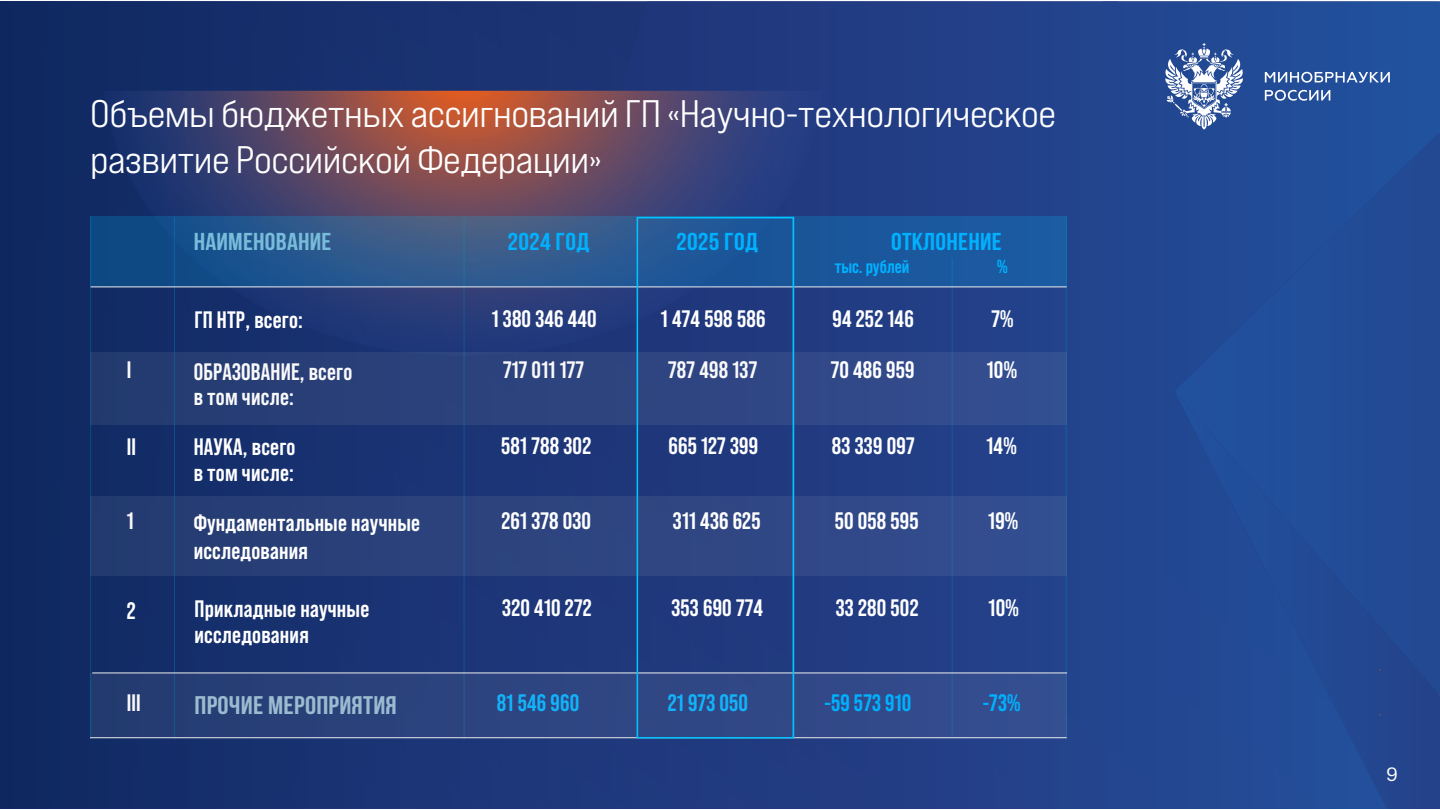
<style>
.page{position:relative;width:1440px;height:810px;background:#fff}
.page>*{position:absolute;margin:0;border:0;box-sizing:border-box;transform-origin:0 0}
.t1{font:500 expanded 38.33px/46px "Bebas Neue Pro";letter-spacing:-.015em;color:#fff}
.t2{font:700 25.5px "Bebas Neue";letter-spacing:.01em;color:#96bad1;scale:1.1 1}
.t3{font:700 24.45px "Bebas Neue";letter-spacing:.01em;color:#00b1ff;scale:1.1 1}
.t4{font:700 24.45px "Bebas Neue";letter-spacing:.01em;color:#96bad1;scale:1.1 1}
.t5{font:700 23.77px/25.5px "Bebas Neue Pro";letter-spacing:.01em;color:#fff}
.t6{font:700 23.77px "Bebas Neue Pro";letter-spacing:.01em;color:#00b1ff}
.t7{font:700 18.83px "Bebas Neue Pro";color:#00b1ff}
.t8{font:18.83px "Graphik LCG";color:#fff}
</style>
<div class="page">
<div style="left:0;top:1px;width:1440px;height:808px;background:linear-gradient(to right,#132862,#274d9b)"></div>
<svg style="left:1265px;top:72px;width:125px;height:11px"></svg>
<svg style="left:1265px;top:90px;width:65px;height:11px"></svg>
<div style="left:1028px;top:1px;width:216px;height:261px;background:#234690"></div>
<svg style="left:104px;top:91px;width:719px;height:261px;background:#494168"></svg>
<svg style="left:95px;top:90px;width:855px;height:1px"></svg>
<hr style="left:1066px;top:217px;width:1px;height:522px;background:#009ad9">
<hr style="left:952px;top:258px;width:1px;height:480px;background:#009ad9">
<hr style="left:464px;top:218px;width:1px;height:522px;background:#009ad9">
<svg style="left:91px;top:352px;width:975px;height:72px;background:#2b437f"></svg>
<svg style="left:91px;top:496px;width:976px;height:80px;background:#2c447f"></svg>
<svg style="left:91px;top:673px;width:975px;height:63px;background:#2c4480"></svg>
<hr style="left:174px;top:217px;width:1px;height:522px;background:#009ad9">
<hr style="left:90px;top:217px;width:1px;height:522px;background:#009ad9">
<svg style="left:91px;top:217px;width:976px;height:70px;background:#265891"></svg>
<hr style="left:91px;top:287px;width:976px;height:1px;background:#eee">
<hr style="left:90px;top:737px;width:977px;height:1px;background:#eee">
<hr style="left:92px;top:673px;width:975px;height:1px;background:#eee">
<svg style="left:640px;top:220px;width:151px;height:515px;background:#274283"></svg>
<div style="left:637px;top:217px;width:157px;height:521px;border:2px solid #00c4ff"></div>
<h1 class="t1" style="left:90px;top:90px;width:967px">Объемы бюджетных ассигнований ГП «Научно-технологическое развитие Российской Федерации»</h1>
<p class="t4" style="left:194px;top:228px;width:127px">Наименование</p>
<p class="t3" style="left:508px;top:228px;width:76px">2024 год</p>
<p class="t3" style="left:676px;top:228px;width:76px">2025 год</p>
<p class="t3" style="left:891px;top:228px;width:102px">Отклонение</p>
<p class="t7" style="left:835px;top:256px;width:76px">тыс. рублей</p>
<p class="t7" style="left:997px;top:256px;width:12px">%</p>
<p class="t5" style="left:195px;top:307px;width:110px">ГП НТР, всего:</p>
<p class="t5" style="left:492px;top:305px;width:106px">1 380 346 440</p>
<p class="t5" style="left:661px;top:305px;width:106px">1 474 598 586</p>
<p class="t5" style="left:833px;top:305px;width:83px">94 252 146</p>
<p class="t5" style="left:991px;top:305px;width:24px">7%</p>
<p class="t5" style="left:127px;top:357px;width:6px">I</p>
<p class="t5" style="left:194px;top:358px;width:160px">ОБРАЗОВАНИЕ, всего в том числе:</p>
<p class="t5" style="left:503px;top:357px;width:83px">717 011 177</p>
<p class="t5" style="left:668px;top:357px;width:90px">787 498 137</p>
<p class="t5" style="left:831px;top:357px;width:85px">70 486 959</p>
<p class="t5" style="left:987px;top:357px;width:32px">10%</p>
<p class="t5" style="left:127px;top:434px;width:11px">II</p>
<p class="t5" style="left:194px;top:434px;width:103px">НАУКА, всего в том числе:</p>
<p class="t5" style="left:501px;top:432px;width:92px">581 788 302</p>
<p class="t5" style="left:668px;top:432px;width:91px">665 127 399</p>
<p class="t5" style="left:832px;top:432px;width:84px">83 339 097</p>
<p class="t5" style="left:986px;top:432px;width:32px">14%</p>
<p class="t5" style="left:127px;top:508px;width:8px">1</p>
<p class="t5" style="left:127px;top:598px;width:10px">2</p>
<p class="t5" style="left:194px;top:508px;width:228px;line-height:28.6px">Фундаментальные научные исследования</p>
<p class="t5" style="left:502px;top:508px;width:91px">261 378 030</p>
<p class="t5" style="left:673px;top:508px;width:89px">311 436 625</p>
<p class="t5" style="left:195px;top:596px;width:176px">Прикладные научные исследования</p>
<p class="t5" style="left:502px;top:594px;width:91px">320 410 272</p>
<p class="t5" style="left:671px;top:594px;width:93px">353 690 774</p>
<p class="t5" style="left:835px;top:508px;width:85px">50 058 595</p>
<p class="t5" style="left:836px;top:594px;width:84px">33 280 502</p>
<p class="t5" style="left:988px;top:508px;width:32px">19%</p>
<p class="t5" style="left:989px;top:594px;width:32px">10%</p>
<p class="t5" style="left:127px;top:690px;width:16px">III</p>
<p class="t2" style="left:195px;top:691px;width:186px">ПРОЧИЕ МЕРОПРИЯТИЯ</p>
<p class="t6" style="left:497px;top:689px;width:84px">81 546 960</p>
<p class="t6" style="left:668px;top:689px;width:82px">21 973 050</p>
<p class="t6" style="left:824px;top:689px;width:89px">-59 573 910</p>
<p class="t6" style="left:983px;top:689px;width:39px">-73%</p>
<p class="t8" style="left:1386px;top:760px;width:13px">9</p>
</div>
